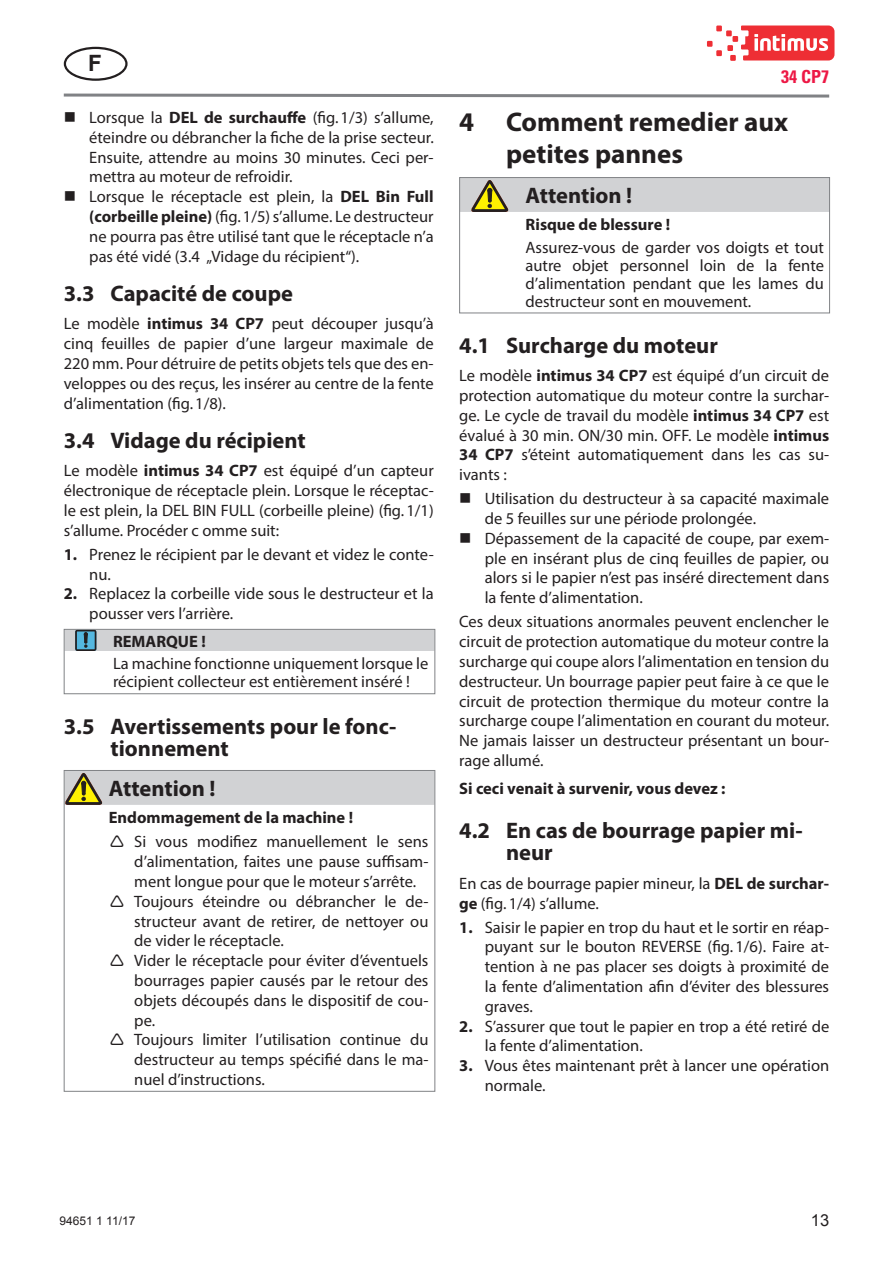
<style>
.page{position:relative;width:893px;height:1263px;background:#fff}
.page>*{position:absolute;margin:0;border:0;box-sizing:border-box;transform-origin:0 0}
.t1{font:700 27px/32.4px "Myriad Pro";color:#231f20}
.t2{font:700 22.5px/22.5px "Myriad Pro";color:#231f20}
.t3{font:700 22.5px "Arial";color:#231f20}
.t4{font:700 condensed 18px "Univers LT Std";color:#ed1845}
.t5{font:16.5px/19.8px "Myriad Pro";color:#231f20}
.t6{font:700 16.5px "Myriad Pro";color:#231f20}
.t7{font:16.5px "Arial";color:#231f20}
.t8{font:12px "Arial";color:#231f20}
.s1{font-weight:700}
</style>
<div class="page">
<svg style="left:63px;top:93px;width:767px;height:5px"></svg>
<svg style="left:64px;top:47px;width:64px;height:34px"></svg>
<svg style="left:707px;top:26px;width:127px;height:35px"></svg>
<div style="left:66px;top:631px;width:367px;height:20px;background:#d1d2d4"></div>
<div style="left:64px;top:629px;width:371px;height:65px;border:1px solid #808285"></div>
<div style="left:66px;top:772px;width:367px;height:33px;background:#d1d2d4"></div>
<div style="left:64px;top:770px;width:371px;height:322px;border:1px solid #808285"></div>
<div style="left:461px;top:179px;width:367px;height:33px;background:#d1d2d4"></div>
<div style="left:459px;top:177px;width:371px;height:136px;border:1px solid #808285"></div>
<h2 class="t3" style="left:88px;top:49px;width:15px">F</h2>
<p class="t5" style="left:89px;top:107px;width:346px">Lorsque la <span class="s1">DEL de surchauffe</span> (fig.1/3) s’allume, éteindre ou débrancher la fiche de la prise secteur.<br>Ensuite, attendre au moins 30 minutes. Ceci per&shy;mettra au moteur de refroidir.<br>Lorsque le réceptacle est plein, la <span class="s1">DEL Bin Full (corbeille pleine)</span> (fig.1/5) s’allume. Le destructeur ne pourra pas être utilisé tant que le réceptacle n’a pas été vidé (3.4 „Vidage du récipient“).</p>
<h2 class="t2" style="left:64px;top:281px;width:231px">3.3 Capacité de coupe</h2>
<p class="t5" style="left:64px;top:314px;width:371px;text-align:justify">Le modèle <span class="s1">intimus 34 CP7</span> peut découper jusqu’à cinq feuilles de papier d’une largeur maximale de 220 mm. Pour détruire de petits objets tels que des en&shy;veloppes ou des reçus, les insérer au centre de la fente d’alimentation (fig.1/8).</p>
<h2 class="t2" style="left:64px;top:428px;width:243px">3.4 Vidage du récipient</h2>
<p class="t5" style="left:64px;top:461px;width:371px;text-align:justify">Le modèle <span class="s1">intimus 34 CP7</span> est équipé d’un capteur électronique de réceptacle plein. Lorsque le réceptac&shy;le est plein, la DEL BIN FULL (corbeille pleine) (fig.1/1) s’allume. Procéder c omme suit:</p>
<p class="t5" style="left:89px;top:544px;width:346px;text-indent:-26px"><span class="s1">1.</span> Prenez le récipient par le devant et videz le conte&shy;nu.</p>
<p class="t5" style="left:89px;top:584px;width:346px;text-indent:-26px"><span class="s1">2.</span> Replacez la corbeille vide sous le destructeur et la pousser vers l’arrière.</p>
<p class="t6" style="left:113px;top:630px;width:94px">REMARQUE !</p>
<p class="t5" style="left:113px;top:655px;width:317px;line-height:18px">La machine fonctionne uniquement lorsque le récipient collecteur est entièrement inséré !</p>
<h2 class="t2" style="left:111px;top:714px;width:287px;text-indent:-47px">3.5 Avertissements pour le fonc&shy;tionnement</h2>
<h2 class="t2" style="left:109px;top:777px;width:108px">Attention !</h2>
<p class="t6" style="left:109px;top:807px;width:246px">Endommagement de la machine !</p>
<p class="t5" style="left:134px;top:832px;width:296px">Si vous modifiez manuellement le sens d’alimentation, faites une pause suffisam&shy;ment longue pour que le moteur s’arrête.<br>Toujours éteindre ou débrancher le de&shy;structeur avant de retirer, de nettoyer ou de vider le réceptacle.<br>Vider le réceptacle pour éviter d’éventuels bourrages papier causés par le retour des objets découpés dans le dispositif de cou&shy;pe.<br>Toujours limiter l’utilisation continue du destructeur au temps spécifié dans le ma&shy;nuel d’instructions.</p>
<p class="t4" style="left:781px;top:66px;width:49px">34 CP7</p>
<h1 class="t1" style="left:506px;top:105px;width:284px;text-indent:-47px">4 Comment remedier aux petites pannes</h1>
<h2 class="t2" style="left:525px;top:184px;width:108px">Attention !</h2>
<p class="t6" style="left:525px;top:214px;width:146px">Risque de blessure !</p>
<p class="t5" style="left:525px;top:238px;width:300px;line-height:18px;text-align:justify">Assurez-vous de garder vos doigts et tout autre objet personnel loin de la fente d’alimentation pendant que les lames du destructeur sont en mouvement.</p>
<h2 class="t2" style="left:459px;top:333px;width:260px">4.1 Surcharge du moteur</h2>
<p class="t5" style="left:459px;top:365px;width:371px;text-align:justify">Le modèle <span class="s1">intimus 34 CP7</span> est équipé d’un circuit de protection automatique du moteur contre la surchar&shy;ge. Le cycle de travail du modèle <span class="s1">intimus 34 CP7</span> est évalué à 30 min. ON/30 min. OFF. Le modèle <span class="s1">intimus 34 CP7</span> s’éteint automatiquement dans les cas su&shy;ivants :</p>
<p class="t5" style="left:485px;top:488px;width:346px">Utilisation du destructeur à sa capacité maximale de 5 feuilles sur une période prolongée.<br>Dépassement de la capacité de coupe, par exem&shy;ple en insérant plus de cinq feuilles de papier, ou alors si le papier n’est pas inséré directement dans la fente d’alimentation.</p>
<p class="t5" style="left:459px;top:612px;width:371px;text-align:justify">Ces deux situations anormales peuvent enclencher le circuit de protection automatique du moteur contre la surcharge qui coupe alors l’alimentation en tension du destructeur. Un bourrage papier peut faire à ce que le circuit de protection thermique du moteur contre la surcharge coupe l’alimentation en courant du moteur.<br>Ne jamais laisser un destructeur présentant un bour&shy;rage allumé.</p>
<p class="t6" style="left:459px;top:778px;width:268px">Si ceci venait à survenir, vous devez :</p>
<h2 class="t2" style="left:506px;top:818px;width:298px;text-indent:-47px">4.2 En cas de bourrage papier mi&shy;neur</h2>
<p class="t5" style="left:459px;top:873px;width:371px">En cas de bourrage papier mineur, la <span class="s1">DEL de surchar&shy;ge</span> (fig.1/4) s’allume.</p>
<p class="t5" style="left:485px;top:917px;width:346px;text-align:justify;text-indent:-26px"><span class="s1">1.</span> Saisir le papier en trop du haut et le sortir en réap&shy;puyant sur le bouton REVERSE (fig.1/6). Faire at&shy;tention à ne pas placer ses doigts à proximité de la fente d’alimentation afin d’éviter des blessures graves.</p>
<p class="t5" style="left:485px;top:1016px;width:346px;text-indent:-26px"><span class="s1">2.</span> S’assurer que tout le papier en trop a été retiré de la fente d’alimentation.</p>
<p class="t5" style="left:485px;top:1055px;width:346px;text-indent:-26px"><span class="s1">3.</span> Vous êtes maintenant prêt à lancer une opération normale.</p>
<p class="t8" style="left:60px;top:1213px;width:77px">94651 1 11/17</p>
<p class="t7" style="left:811px;top:1210px;width:20px">13</p>
</div>
